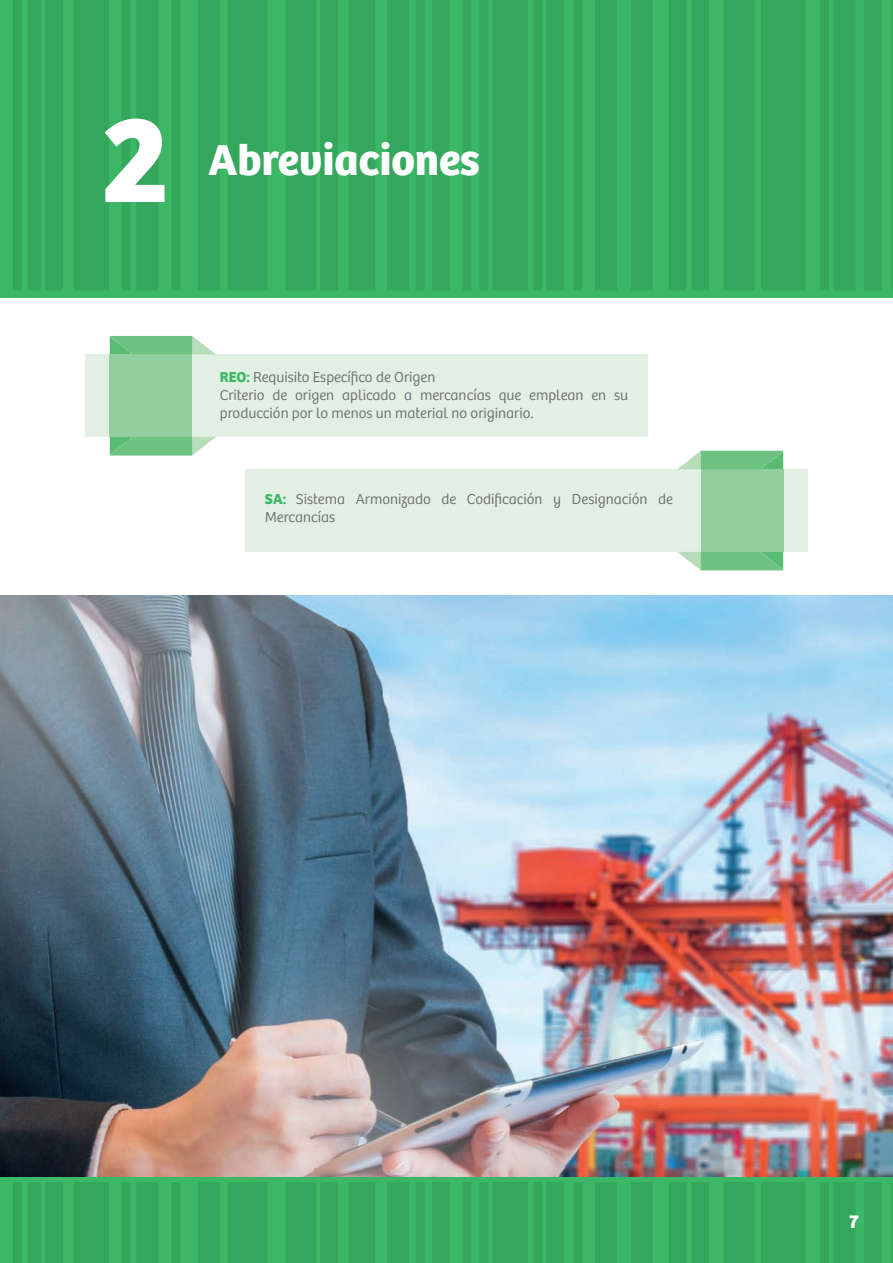
<style>
.page{position:relative;width:893px;height:1263px;background:#fff}
.page>*{position:absolute;margin:0;border:0;box-sizing:border-box;transform-origin:0 0}
.t1{font:700 127.05px "Bree Peru";color:#fff}
.t2{font:700 44.85px "Bree Peru";color:#fff}
.t3{font:700 19.5px "Bree Peru";color:#fff}
.t4{font:300 15px/18px "Bree Peru";color:#6c6d70}
.s1{font-weight:700;color:#3cb765}
</style>
<div class="page">
<img style="left:0;top:595px;width:893px;height:583px">
<div style="left:0;top:0;width:893px;height:298px;background:#3cb765"></div>
<div style="left:0;top:1178px;width:893px;height:85px;background:#3cb765"></div>
<svg style="left:13px;top:0;width:880px;height:290px;fill:#34a75c"></svg>
<svg style="left:13px;top:1182px;width:880px;height:81px;fill:#34a75c"></svg>
<div style="left:245px;top:469px;width:563px;height:83px;background:#e2f0e3"></div>
<svg style="left:677px;top:451px;width:107px;height:119px"></svg>
<div style="left:85px;top:354px;width:562px;height:83px;background:#e2f0e3"></div>
<svg style="left:109px;top:336px;width:107px;height:119px"></svg>
<h1 class="t1" style="left:102px;top:83px;width:68px">2</h1>
<h2 class="t2" style="left:208px;top:133px;width:273px">Abreviaciones</h2>
<p class="t4" style="left:220px;top:369px;width:410px"><span class="s1">REO:</span> Requisito Específico de Origen<br>Criterio de origen aplicado a mercancías que emplean en su producción por lo menos un material no originario.</p>
<p class="t4" style="left:265px;top:490px;width:410px"><span class="s1">SA:</span> Sistema Armonizado de Codificación y Designación de<br>Mercancías</p>
<h3 class="t3" style="left:849px;top:1209px;width:11px">7</h3>
</div>
